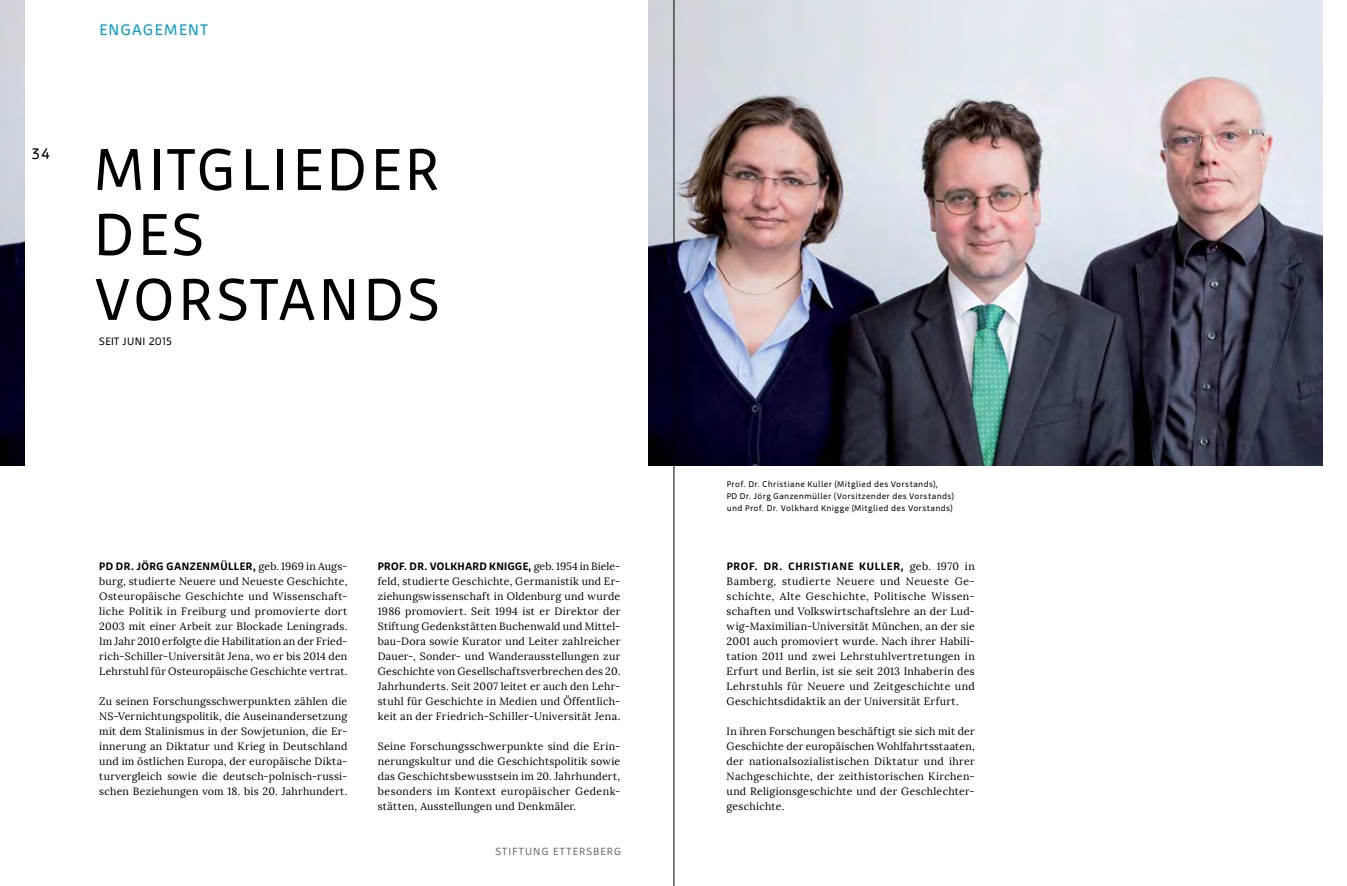
<style>
.page{position:relative;width:1347px;height:886px;background:#fff}
.page>*{position:absolute;margin:0;border:0;box-sizing:border-box;transform-origin:0 0}
.t1{font:60px/65px "Agile";letter-spacing:.075em;color:#000}
.t2{font:15.62px "Agile";letter-spacing:.09em;color:#009ccb}
.t3{font:15.62px "Agile";color:#000}
.t4{font:700 11px "Agile";letter-spacing:.045em;color:#000}
.t5{font:700 11px "Agile";letter-spacing:.07em;color:#000}
.t6{font:11px "Agile";letter-spacing:.04em;color:#000}
.t7{font:10.62px/15px "Lora";letter-spacing:.025em;color:#000;text-align:justify}
.t8{font:10.62px "Agile";letter-spacing:.105em;color:#6d6e71}
.t9{font:8.5px/11.9px "Agile";letter-spacing:.045em;color:#000}
.s1{font-family:"Lora";font-weight:400;font-size:10.62px}
</style>
<div class="page">
<img style="left:648px;top:0;width:674px;height:465px">
<img style="left:0;top:0;width:25px;height:465px">
<hr style="left:673px;top:0;width:1px;height:886px;background:#000">
<h2 class="t3" style="left:32px;top:145px;width:20px">34</h2>
<h2 class="t2" style="left:99px;top:21px;width:110px">ENGAGEMENT</h2>
<h1 class="t1" style="left:94px;top:136px;width:347px">MITGLIEDER<br>DES<br>VORSTANDS</h1>
<p class="t6" style="left:99px;top:335px;width:74px">SEIT JUNI 2015</p>
<p class="t4" style="left:99px;top:560px;width:249px">PD DR. JÖRG GANZENMÜLLER, <span class="s1">geb. 1969 in Augs-</span></p>
<p class="t7" style="left:99px;top:574px;width:250px">burg, studierte Neuere und Neueste Geschichte, Osteuropäische Geschichte und Wissenschaft&shy;liche Politik in Freiburg und promovierte dort 2003 mit einer Arbeit zur Blockade Leningrads.<br>Im Jahr 2010 erfolgte die Habilitation an der Fried&shy;rich-Schiller-Universität Jena, wo er bis 2014 den Lehrstuhl für Osteuropäische Geschichte vertrat.</p>
<p class="t7" style="left:99px;top:694px;width:250px">Zu seinen Forschungsschwerpunkten zählen die NS-Vernichtungspolitik, die Auseinandersetzung mit dem Stalinismus in der Sowjetunion, die Er&shy;innerung an Diktatur und Krieg in Deutschland und im östlichen Europa, der europäische Dikta&shy;turvergleich sowie die deutsch-polnisch-russi&shy;schen Beziehungen vom 18. bis 20. Jahrhundert.</p>
<p class="t4" style="left:378px;top:560px;width:244px">PROF. DR. VOLKHARD KNIGGE, <span class="s1">geb. 1954 in Biele-</span></p>
<p class="t7" style="left:378px;top:574px;width:244px">feld, studierte Geschichte, Germanistik und Er&shy;ziehungswissenschaft in Oldenburg und wurde 1986 promoviert. Seit 1994 ist er Direktor der Stiftung Gedenkstätten Buchenwald und Mittel&shy;bau-Dora sowie Kurator und Leiter zahlreicher Dauer-, Sonder- und Wanderausstellungen zur Geschichte von Gesellschaftsverbrechen des 20.<br>Jahrhunderts. Seit 2007 leitet er auch den Lehr&shy;stuhl für Geschichte in Medien und Öffentlich&shy;keit an der Friedrich-Schiller-Universität Jena.</p>
<p class="t7" style="left:378px;top:739px;width:244px">Seine Forschungsschwerpunkte sind die Erin&shy;nerungskultur und die Geschichtspolitik sowie das Geschichtsbewusstsein im 20. Jahrhundert, besonders im Kontext europäischer Gedenk&shy;stätten, Ausstellungen und Denkmäler.</p>
<p class="t8" style="left:495px;top:845px;width:127px">STIFTUNG ETTERSBERG</p>
<p class="t9" style="left:726px;top:478px;width:229px">Prof. Dr. Christiane Kuller (Mitglied des Vorstands),<br>PD Dr. Jörg Ganzenmüller (Vorsitzender des Vorstands) und Prof. Dr. Volkhard Knigge (Mitglied des Vorstands)</p>
<p class="t5" style="left:726px;top:560px;width:249px">PROF. DR. CHRISTIANE KULLER, <span class="s1">geb. 1970 in</span></p>
<p class="t7" style="left:726px;top:574px;width:250px">Bamberg, studierte Neuere und Neueste Ge&shy;schichte, Alte Geschichte, Politische Wissen&shy;schaften und Volkswirtschaftslehre an der Lud&shy;wig-Maximilian-Universität München, an der sie 2001 auch promoviert wurde. Nach ihrer Habili&shy;tation 2011 und zwei Lehrstuhlvertretungen in Erfurt und Berlin, ist sie seit 2013 Inhaberin des Lehrstuhls für Neuere und Zeitgeschichte und Geschichtsdidaktik an der Universität Erfurt.</p>
<p class="t7" style="left:726px;top:724px;width:250px">In ihren Forschungen beschäftigt sie sich mit der Geschichte der europäischen Wohlfahrtsstaaten, der nationalsozialistischen Diktatur und ihrer Nachgeschichte, der zeithistorischen Kirchen&shy;und Religionsgeschichte und der Geschlechter&shy;geschichte.</p>
</div>
